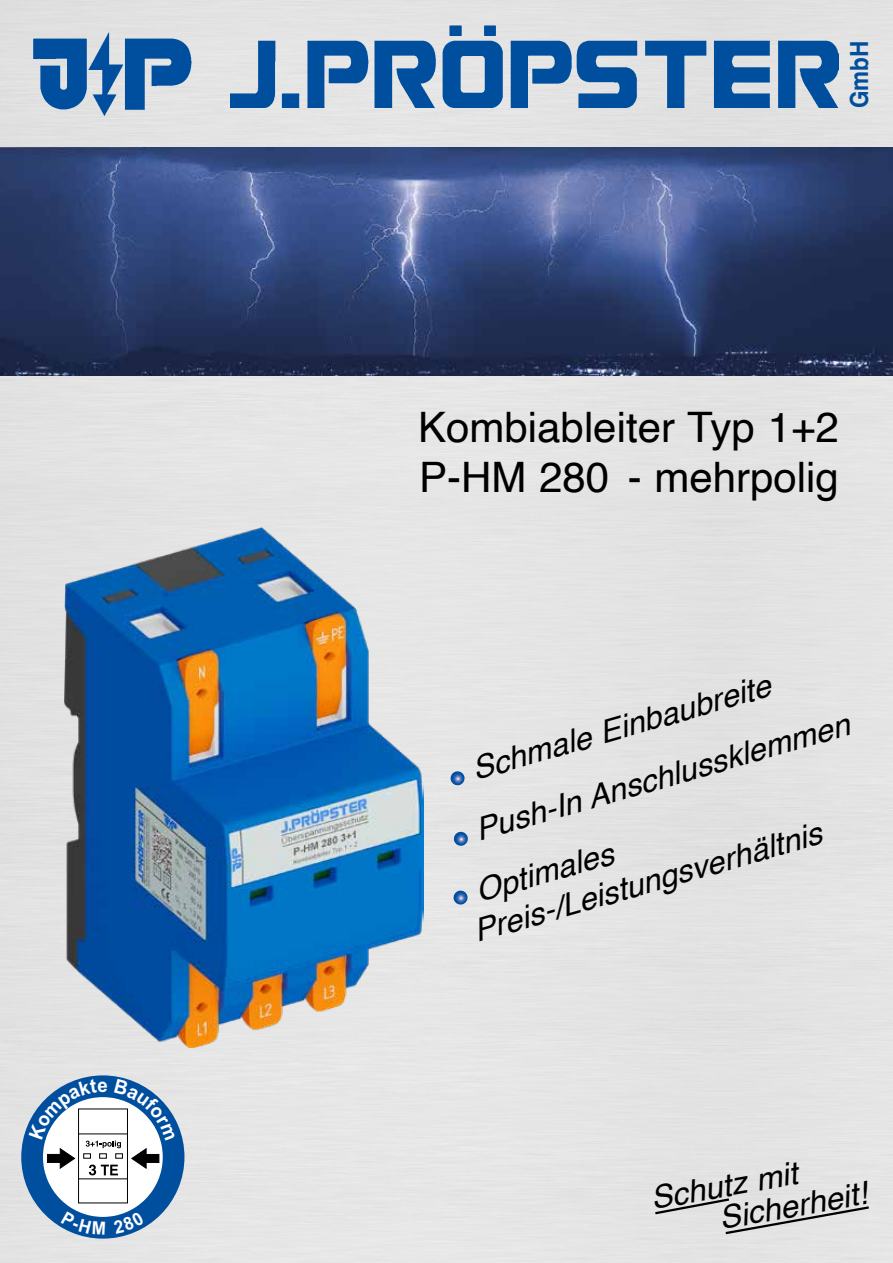
<style>
.page{position:relative;width:893px;height:1263px;background:#e4e4e4}
.page>*{position:absolute;margin:0;border:0;box-sizing:border-box;transform-origin:0 0}
.t1{font:42px/50.4px "Helvetica";color:#000}
.t2{font:italic 31.5px/31.5px "Helvetica";color:#000}
.t3{font:700 25.05px "Helvetica";color:#004f9f;scale:.9 1}
</style>
<div class="page">
<svg style="left:653px;top:1197px;width:218px;height:39px;background:#d6d6d5"></svg>
<img style="left:26px;top:33px;width:172px;height:83px">
<img style="left:230px;top:24px;width:609px;height:84px">
<img style="left:0;top:148px;width:893px;height:227px">
<svg style="left:450px;top:771px;width:15px;height:15px"></svg>
<svg style="left:453px;top:832px;width:16px;height:14px"></svg>
<svg style="left:453px;top:890px;width:15px;height:15px"></svg>
<img style="left:65px;top:527px;width:359px;height:521px">
<svg style="left:21px;top:1075px;width:163px;height:163px"></svg>
<p class="t3" style="left:844px;top:108px;width:77px;rotate:-90deg">GmbH</p>
<h1 class="t1" style="left:418px;top:403px;width:422px">Kombiableiter Typ 1+2<br>P-HM 280 - mehrpolig</h1>
<p class="t2" style="left:468px;top:755px;width:311px;rotate:-16deg">Schmale Einbaubreite</p>
<p class="t2" style="left:472px;top:816px;width:389px;rotate:-16deg">Push-In Anschlussklemmen</p>
<p class="t2" style="left:472px;top:877px;width:143px;rotate:-16deg">Optimales</p>
<p class="t2" style="left:470px;top:917px;width:362px;rotate:-16deg">Preis-/Leistungsverhältnis</p>
<p class="t2" style="left:712px;top:1172px;width:151px;text-indent:-64px;rotate:-10deg">Schutz mit<br>Sicherheit!</p>
</div>
